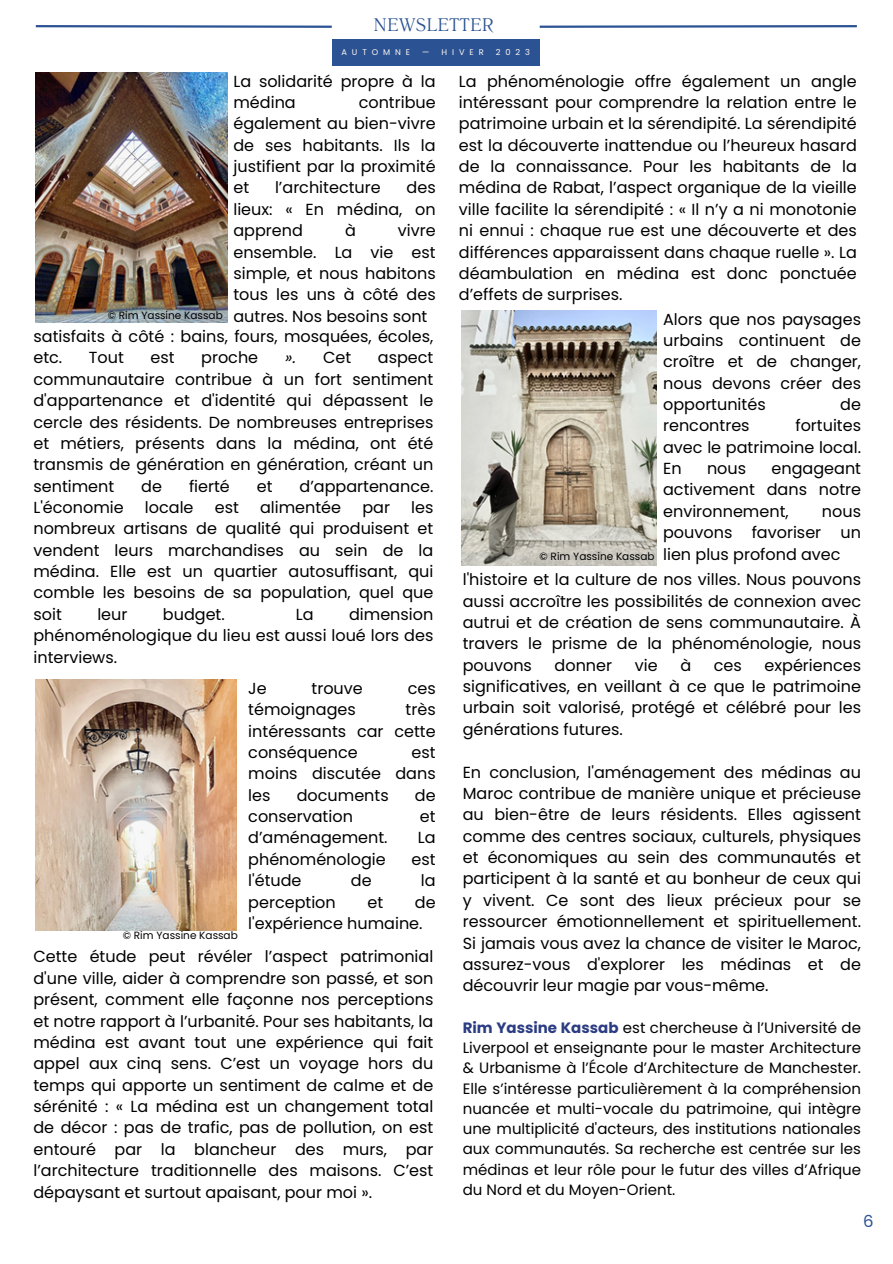
<style>
.page{position:relative;width:893px;height:1264px;background:#fff}
.page>*{position:absolute;margin:0;border:0;box-sizing:border-box;transform-origin:0 0}
.t1{font:18px "Literaturnaya";color:#2b5292}
.t2{font:16.5px "Poppins";color:#2b5292}
.t3{font:16.05px/21.3px "Poppins";color:#000;text-align:justify}
.t4{font:italic 16.05px "Poppins";color:#000}
.t5{font:15px/20.2px "Poppins";color:#000;text-align:justify}
.t6{font:10.5px "Poppins";color:#000}
.t7{font:8.25px "Poppins";letter-spacing:.595em;color:#fdf6f2}
.s1{font-weight:700;color:#2c3c82}
</style>
<div class="page">
<svg style="left:35px;top:25px;width:297px;height:3px"></svg>
<svg style="left:539px;top:25px;width:318px;height:3px"></svg>
<div style="left:332px;top:40px;width:207px;height:26px;background:#2b5292"></div>
<img style="left:36px;top:72px;width:191px;height:250px">
<img style="left:36px;top:679px;width:200px;height:251px">
<img style="left:461px;top:310px;width:195px;height:255px">
<p class="t1" style="left:373px;top:15px;width:122px">NEWSLETTER</p>
<p class="t7" style="left:341px;top:46px;width:70px">AUTOMNE</p>
<p class="t7" style="left:422px;top:46px;width:63px">— HIVER</p>
<p class="t7" style="left:495px;top:46px;width:36px">2023</p>
<p class="t3" style="left:233px;top:70px;width:204px">La solidarité propre à la médina</p>
<p class="t3" style="left:459px;top:70px;width:399px">La phénoménologie offre également un angle intéressant pour comprendre la relation entre le patrimoine urbain et la sérendipité. La sérendipité est la découverte inattendue ou l’heureux hasard de la connaissance. Pour les habitants de la médina de Rabat, l’aspect organique de la vieille ville facilite la sérendipité : « Il n’y a ni monotonie ni ennui : chaque rue est une découverte et des différences apparaissent dans chaque ruelle ». La déambulation en médina est donc ponctuée d’effets de surprises.</p>
<p class="t3" style="left:233px;top:92px;width:204px;text-indent:125px">contribue également au bien-vivre de ses habitants. Ils la justifient par la proximité et</p>
<p class="t3" style="left:275px;top:177px;width:107px">l’architecture</p>
<p class="t3" style="left:233px;top:177px;width:204px;text-indent:173px">des lieux: « En médina, on apprend</p>
<p class="t3" style="left:345px;top:220px;width:12px">à</p>
<p class="t3" style="left:233px;top:220px;width:204px;text-indent:164px">vivre ensemble. La vie est simple, et nous habitons tous les uns à côté des autres. Nos besoins sont</p>
<p class="t3" style="left:33px;top:326px;width:401px">satisfaits à côté : bains, fours, mosquées, écoles, etc.</p>
<p class="t6" style="left:108px;top:308px;width:116px">© Rim Yassine Kassab</p>
<p class="t3" style="left:663px;top:308px;width:199px">Alors que nos paysages urbains continuent de croître et de changer, nous devons créer des opportunités</p>
<p class="t3" style="left:89px;top:347px;width:37px">Tout</p>
<p class="t3" style="left:150px;top:347px;width:26px">est</p>
<p class="t3" style="left:201px;top:347px;width:58px">proche</p>
<p class="t4" style="left:285px;top:346px;width:12px">».</p>
<p class="t3" style="left:323px;top:347px;width:30px">Cet</p>
<p class="t3" style="left:33px;top:347px;width:401px;text-indent:344px">aspect communautaire contribue à un fort sentiment d'appartenance et d'identité qui dépassent le cercle des résidents. De nombreuses entreprises et métiers, présents dans la médina, ont été transmis de génération en génération, créant un sentiment</p>
<p class="t3" style="left:840px;top:394px;width:22px">de</p>
<p class="t3" style="left:663px;top:415px;width:199px;text-indent:132px">fortuites avec le patrimoine local.<br>En</p>
<p class="t3" style="left:663px;top:415px;width:88px">rencontres</p>
<p class="t3" style="left:663px;top:458px;width:199px;text-indent:108px">engageant activement dans notre environnement,</p>
<p class="t3" style="left:707px;top:458px;width:41px">nous</p>
<p class="t3" style="left:141px;top:475px;width:22px">de</p>
<p class="t3" style="left:189px;top:475px;width:42px">fierté</p>
<p class="t3" style="left:257px;top:475px;width:17px">et</p>
<p class="t3" style="left:299px;top:475px;width:135px">d’appartenance.</p>
<p class="t3" style="left:33px;top:496px;width:92px">L'économie</p>
<p class="t3" style="left:145px;top:496px;width:50px">locale</p>
<p class="t3" style="left:215px;top:496px;width:26px">est</p>
<p class="t3" style="left:260px;top:496px;width:83px">alimentée</p>
<p class="t3" style="left:362px;top:496px;width:29px">par</p>
<p class="t3" style="left:33px;top:496px;width:401px;text-indent:377px">les nombreux artisans de qualité qui produisent et vendent leurs marchandises au sein de la médina. Elle est un quartier autosuffisant, qui comble les besoins de sa population, quel que soit</p>
<p class="t3" style="left:663px;top:500px;width:199px;text-indent:159px">nous pouvons favoriser un lien plus profond avec</p>
<p class="t6" style="left:539px;top:549px;width:116px">© Rim Yassine Kassab</p>
<p class="t3" style="left:462px;top:569px;width:400px">l'histoire et la culture de nos villes. Nous pouvons aussi accroître les possibilités de connexion avec autrui et de création de sens communautaire. À travers le prisme de la phénoménologie, nous pouvons</p>
<p class="t3" style="left:33px;top:603px;width:401px;text-indent:315px">dimension phénoménologique du lieu est aussi loué lors des interviews.</p>
<p class="t3" style="left:248px;top:677px;width:20px">Je</p>
<p class="t3" style="left:311px;top:677px;width:53px">trouve</p>
<p class="t3" style="left:407px;top:677px;width:30px">ces</p>
<p class="t3" style="left:248px;top:699px;width:109px">témoignages</p>
<p class="t3" style="left:97px;top:603px;width:32px">leur</p>
<p class="t3" style="left:163px;top:603px;width:63px">budget.</p>
<p class="t3" style="left:296px;top:603px;width:19px">La</p>
<p class="t3" style="left:462px;top:654px;width:400px;text-indent:302px">expériences significatives, en veillant à ce que le patrimoine urbain soit valorisé, protégé et célébré pour les générations futures.</p>
<p class="t3" style="left:462px;top:761px;width:400px">En conclusion, l'aménagement des médinas au Maroc contribue de manière unique et précieuse au bien-être de leurs résidents. Elles agissent comme des centres sociaux, culturels, physiques et économiques au sein des communautés et participent à la santé et au bonheur de ceux qui y vivent. Ce sont des lieux précieux pour se ressourcer émotionnellement et spirituellement.<br>Si jamais vous avez la chance de visiter le Maroc, assurez-vous d'explorer les médinas et de découvrir leur magie par vous-même.</p>
<p class="t5" style="left:462px;top:1017px;width:400px"><span class="s1">Rim Yassine Kassab</span> est chercheuse à l’Université de Liverpool et enseignante pour le master Architecture &amp; Urbanisme à l’École d’Architecture de Manchester.<br>Elle s’intéresse particulièrement à la compréhension nuancée et multi-vocale du patrimoine, qui intègre une multiplicité d'acteurs, des institutions nationales aux communautés. Sa recherche est centrée sur les médinas et leur rôle pour le futur des villes d’Afrique du Nord et du Moyen-Orient.</p>
<p class="t3" style="left:554px;top:654px;width:59px">donner</p>
<p class="t3" style="left:634px;top:654px;width:24px">vie</p>
<p class="t3" style="left:680px;top:654px;width:12px">à</p>
<p class="t3" style="left:713px;top:654px;width:30px">ces</p>
<p class="t3" style="left:248px;top:699px;width:189px;text-indent:157px">très intéressants car cette conséquence</p>
<p class="t3" style="left:248px;top:741px;width:189px;text-indent:163px">est moins discutée dans les</p>
<p class="t3" style="left:297px;top:784px;width:93px">documents</p>
<p class="t3" style="left:415px;top:784px;width:22px">de</p>
<p class="t3" style="left:248px;top:805px;width:106px">conservation</p>
<p class="t3" style="left:420px;top:805px;width:17px">et</p>
<p class="t3" style="left:248px;top:827px;width:141px">d’aménagement.</p>
<p class="t3" style="left:418px;top:827px;width:19px">La</p>
<p class="t3" style="left:248px;top:848px;width:139px">phénoménologie</p>
<p class="t3" style="left:411px;top:848px;width:26px">est</p>
<p class="t3" style="left:248px;top:870px;width:55px">l'étude</p>
<p class="t3" style="left:351px;top:870px;width:22px">de</p>
<p class="t3" style="left:421px;top:870px;width:16px">la</p>
<p class="t3" style="left:248px;top:891px;width:89px">perception</p>
<p class="t3" style="left:367px;top:891px;width:17px">et</p>
<p class="t3" style="left:248px;top:891px;width:189px;text-indent:167px">de l'expérience humaine.</p>
<p class="t3" style="left:33px;top:946px;width:401px">Cette étude peut révéler l’aspect patrimonial d'une ville, aider à comprendre son passé, et son présent, comment elle façonne nos perceptions et notre rapport à l’urbanité. Pour ses habitants, la médina est avant tout une expérience qui fait appel aux cinq sens. C’est un voyage hors du temps qui apporte un sentiment de calme et de sérénité : « La médina est un changement total de décor : pas de trafic, pas de pollution, on est entouré par la blancheur des murs, par l’architecture traditionnelle des maisons. C’est dépaysant et surtout apaisant, pour moi ».</p>
<p class="t6" style="left:123px;top:928px;width:116px">© Rim Yassine Kassab</p>
<p class="t2" style="left:863px;top:1209px;width:12px">6</p>
</div>
